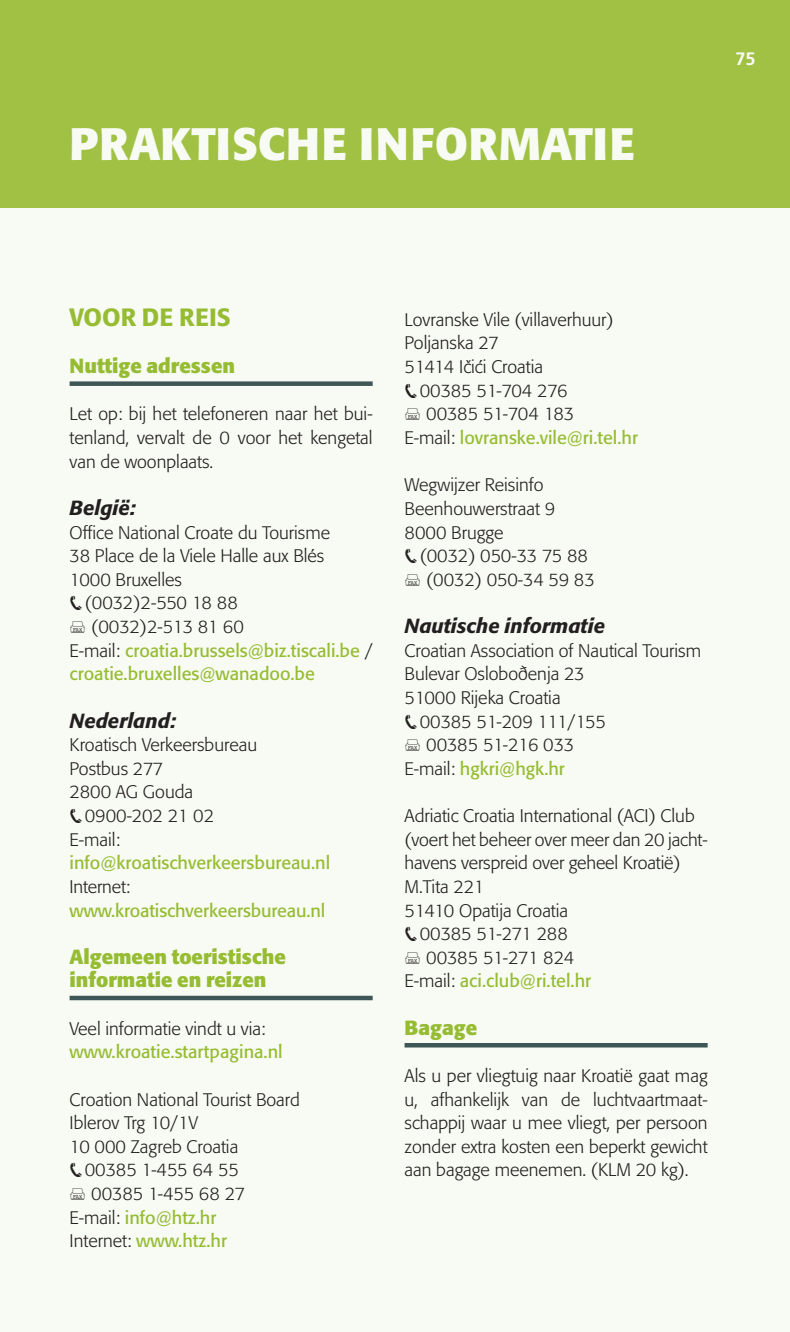
<style>
.page{position:relative;width:790px;height:1332px;background:#f8fbf3}
.page>*{position:absolute;margin:0;border:0;box-sizing:border-box;transform-origin:0 0}
.t1{font:700 45px "Formata";letter-spacing:.02em;color:#f8fbf3}
.t2{font:500 24.75px "Formata";color:#96bc33}
.t3{font:700 20.25px/23.6px "Formata";color:#96bc33}
.t4{font:italic 500 20.25px "Formata";color:#231f20}
.t5{font:300 18px/23.6px "Formata";color:#231f20}
.t6{font:18px "Formata";color:#96bc33}
.t7{font:700 18px "Frutiger";color:#f8fbf3}
.s1{font-family:"Reis Pi";font-weight:400}
.s2{font-weight:400;color:#96bc33}
.s3{font-family:"Formata Dia"}
</style>
<div class="page">
<div style="left:0;top:0;width:790px;height:208px;background:#a0c144"></div>
<div style="left:70px;top:381px;width:303px;height:5px;background:#3e5656"></div>
<hr style="left:70px;top:996px;width:303px;height:4px;background:#3e5656">
<hr style="left:404px;top:1043px;width:303px;height:4px;background:#3e5656">
<h1 class="t1" style="left:70px;top:116px;width:567px">PRAKTISCHE INFORMATIE</h1>
<p class="t7" style="left:735px;top:48px;width:22px">75</p>
<h2 class="t2" style="left:70px;top:302px;width:163px">VOOR DE REIS</h2>
<p class="t3" style="left:70px;top:354px;width:167px">Nuttige adressen</p>
<p class="t5" style="left:70px;top:402px;width:304px;text-align:justify">Let op: bij het telefoneren naar het bui&shy;tenland, vervalt de 0 voor het kengetal van de woonplaats.</p>
<p class="t4" style="left:70px;top:495px;width:68px">België:</p>
<p class="t5" style="left:70px;top:520px;width:304px">Office National Croate du Tourisme<br>38 Place de la Viele Halle aux Blés<br>1000 Bruxelles<br><span class="s1">9</span>(0032)2-550 18 88<br><span class="s1">j</span> (0032)2-513 81 60<br>E-mail: <span class="s2">croatia.brussels@biz.tiscali.be</span> / <span class="s2">croatie.bruxelles@wanadoo.be</span></p>
<p class="t4" style="left:70px;top:708px;width:108px">Nederland:</p>
<p class="t5" style="left:70px;top:733px;width:189px">Kroatisch Verkeersbureau<br>Postbus 277<br>2800 AG Gouda<br><span class="s1">9</span>0900-202 21 02<br>E-mail:</p>
<p class="t6" style="left:70px;top:852px;width:262px">info@kroatischverkeersbureau.nl</p>
<p class="t5" style="left:70px;top:875px;width:62px">Internet:</p>
<p class="t6" style="left:70px;top:899px;width:257px">www.kroatischverkeersbureau.nl</p>
<p class="t3" style="left:70px;top:945px;width:218px">Algemeen toeristische informatie en reizen</p>
<p class="t5" style="left:70px;top:1017px;width:197px">Veel informatie vindt u via:</p>
<p class="t6" style="left:70px;top:1041px;width:215px">www.kroatie.startpagina.nl</p>
<p class="t5" style="left:70px;top:1087px;width:232px">Croation National Tourist Board<br>Iblerov Trg 10/1V<br>10 000 Zagreb Croatia<br><span class="s1">9</span>00385 1-455 64 55<br><span class="s1">j</span> 00385 1-455 68 27<br>E-mail: <span class="s2">info@htz.hr<br></span>Internet: <span class="s2">www.htz.hr</span></p>
<p class="t5" style="left:404px;top:308px;width:235px">Lovranske Vile (villaverhuur)<br>Poljanska 27<br>51414 I<span class="s3">w</span>i<span class="s3">c</span>i Croatia<br><span class="s1">9</span>00385 51-704 276<br><span class="s1">j</span> 00385 51-704 183<br>E-mail: <span class="s2">lovranske.vile@ri.tel.hr</span></p>
<p class="t5" style="left:404px;top:473px;width:192px">Wegwijzer Reisinfo<br>Beenhouwerstraat 9<br>8000 Brugge<br><span class="s1">9</span>(0032) 050-33 75 88 <span class="s1">j</span> (0032) 050-34 59 83</p>
<p class="t4" style="left:404px;top:613px;width:202px">Nautische informatie</p>
<p class="t5" style="left:404px;top:639px;width:298px">Croatian Association of Nautical Tourism<br>Bulevar Oslobo<span class="s3">é</span>enja 23<br>51000 Rijeka Croatia<br><span class="s1">9</span>00385 51-209 111/155<br><span class="s1">j</span> 00385 51-216 033<br>E-mail: <span class="s2">hgkri@hgk.hr</span></p>
<p class="t5" style="left:404px;top:804px;width:304px">Adriatic Croatia International (ACI) Club (voert het beheer over meer dan 20 jacht&shy;havens verspreid over geheel Kroatië)<br>M.Tita 221<br>51410 Opatija Croatia<br><span class="s1">9</span>00385 51-271 288<br><span class="s1">j</span> 00385 51-271 824<br>E-mail: <span class="s2">aci.club@ri.tel.hr</span></p>
<p class="t3" style="left:404px;top:1015px;width:74px">Bagage</p>
<p class="t5" style="left:404px;top:1064px;width:304px;text-align:justify">Als u per vliegtuig naar Kroatië gaat mag u, afhankelijk van de luchtvaartmaat&shy;schappij waar u mee vliegt, per persoon zonder extra kosten een beperkt gewicht aan bagage meenemen. (KLM 20 kg).</p>
</div>
